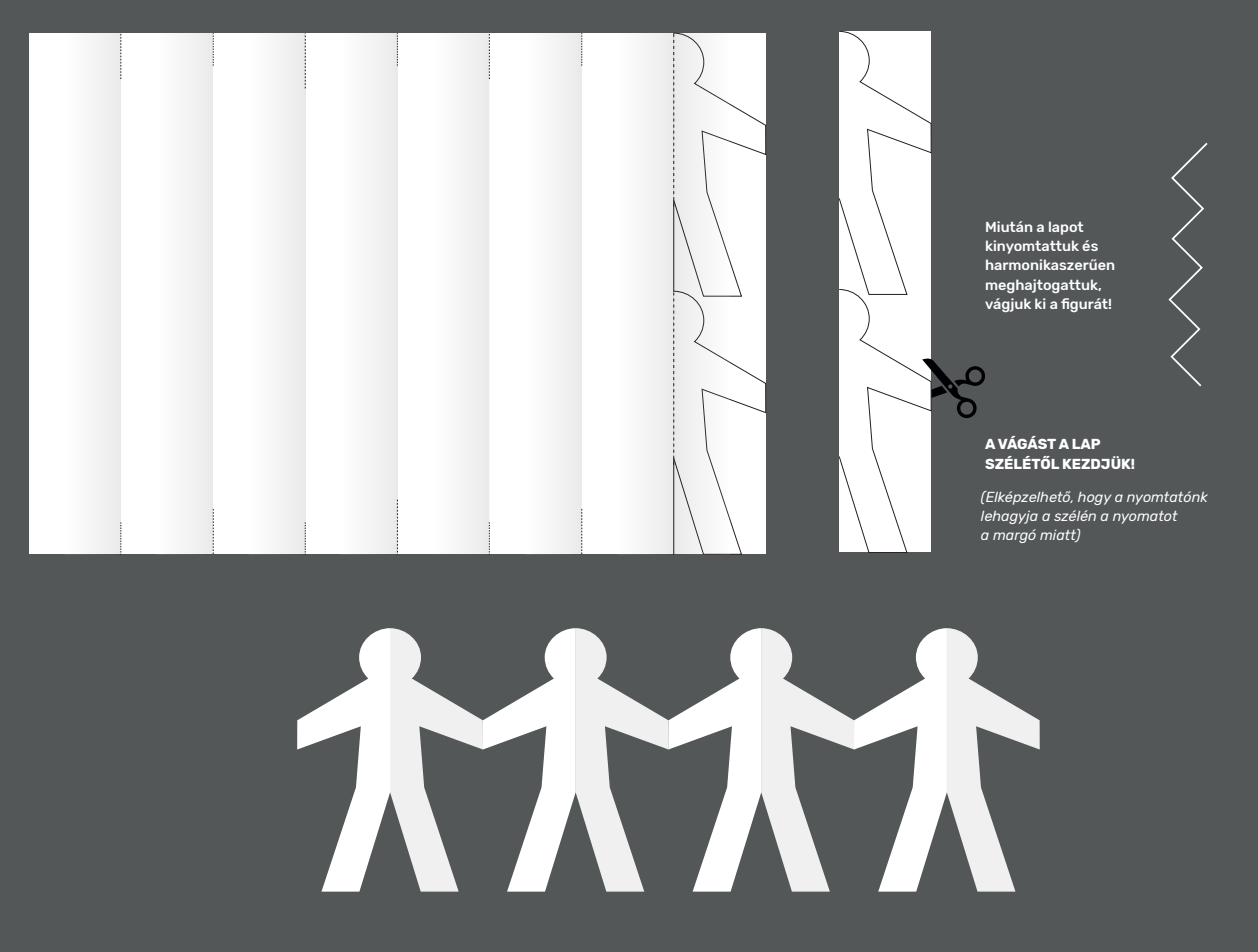
<style>
.page{position:relative;width:1258px;height:952px;background:#fff}
.page>*{position:absolute;margin:0;border:0;box-sizing:border-box;transform-origin:0 0}
.t1{font:500 14.44px/19.2px "Rubik";color:#fff}
.t2{font:italic 14.44px/19.2px "Rubik";color:#fff}
.t3{font:700 14.44px/19.2px "Rubik";color:#fff}
</style>
<div class="page">
<div style="left:0;top:0;width:1257px;height:952px;background:#535758"></div>
<div style="left:29px;top:33px;width:736px;height:521px;background:#fff"></div>
<svg style="left:489px;top:522px;width:1px;height:33px"></svg>
<svg style="left:397px;top:500px;width:1px;height:55px"></svg>
<svg style="left:305px;top:522px;width:1px;height:33px"></svg>
<svg style="left:213px;top:509px;width:1px;height:45px"></svg>
<svg style="left:121px;top:522px;width:1px;height:33px"></svg>
<svg style="left:121px;top:34px;width:1px;height:45px"></svg>
<svg style="left:213px;top:33px;width:1px;height:33px"></svg>
<svg style="left:305px;top:33px;width:1px;height:55px"></svg>
<svg style="left:397px;top:33px;width:1px;height:33px"></svg>
<svg style="left:489px;top:33px;width:1px;height:46px"></svg>
<div style="left:526px;top:33px;width:56px;height:521px;background:#f4f4f4"></div>
<div style="left:434px;top:33px;width:55px;height:521px;background:#f4f4f5"></div>
<div style="left:342px;top:33px;width:55px;height:521px;background:#f4f4f5"></div>
<div style="left:250px;top:33px;width:55px;height:521px;background:#f4f4f5"></div>
<div style="left:157px;top:33px;width:56px;height:521px;background:#f4f4f5"></div>
<div style="left:65px;top:33px;width:56px;height:521px;background:#f4f4f5"></div>
<div style="left:618px;top:33px;width:55px;height:521px;background:#f4f5f5"></div>
<svg style="left:672px;top:32px;width:94px;height:523px"></svg>
<svg style="left:839px;top:31px;width:146px;height:522px"></svg>
<svg style="left:1168px;top:142px;width:40px;height:245px"></svg>
<svg style="left:297px;top:628px;width:742px;height:264px"></svg>
<p class="t1" style="left:985px;top:218px;width:132px">Miután a lapot kinyomtattuk és harmonikaszerűen meghajtogattuk, vágjuk ki a figurát!</p>
<p class="t3" style="left:985px;top:435px;width:152px">A VÁGÁST A LAP<br>SZÉLÉTŐL KEZDJÜK!</p>
<p class="t2" style="left:980px;top:487px;width:228px">(Elképzelhető, hogy a nyomtatónk lehagyja a szélén a nyomatot<br>a margó miatt)</p>
</div>
